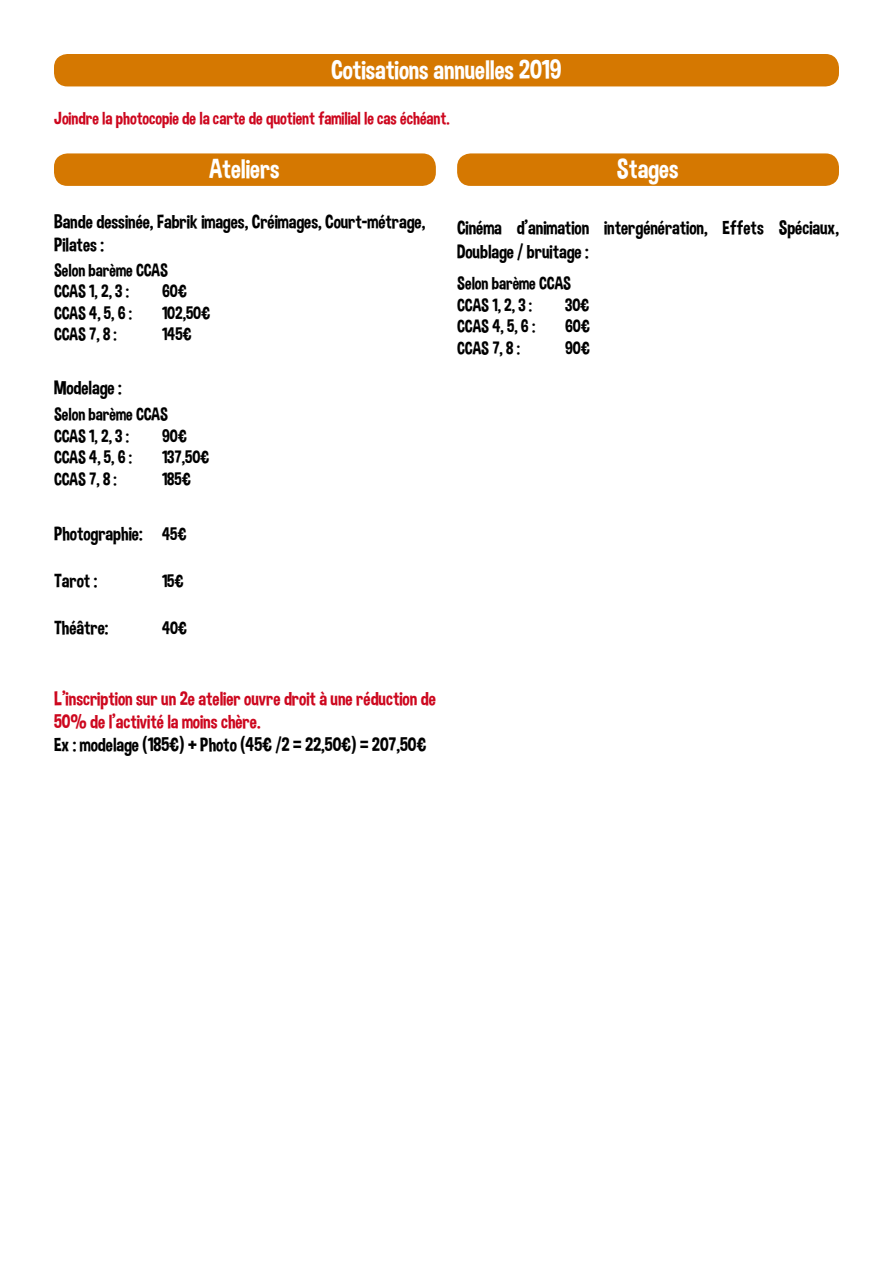
<style>
.page{position:relative;width:893px;height:1263px;background:#fff}
.page>*{position:absolute;margin:0;border:0;box-sizing:border-box;transform-origin:0 0}
.t1{font:27px "Dimbo";color:#fff}
.t2{font:19.5px/23.4px "Dimbo";color:#000}
.t3{font:19.5px/23.4px "Dimbo";color:#cd071e}
.t4{font:18px/21.6px "Dimbo";color:#000}
.t5{font:18px "Dimbo";color:#cd071e}
.s1{font-size:18px}
</style>
<div class="page">
<div style="left:54px;top:153px;width:382px;height:33px;background:#d57801;border-radius:14px"></div>
<div style="left:54px;top:54px;width:785px;height:32px;background:#d57801;border-radius:14px"></div>
<div style="left:457px;top:153px;width:382px;height:33px;background:#d57801;border-radius:14px"></div>
<h1 class="t1" style="left:331px;top:53px;width:232px">Cotisations annuelles 2019</h1>
<p class="t5" style="left:54px;top:107px;width:397px">Joindre la photocopie de la carte de quotient familial le cas échéant.</p>
<h1 class="t1" style="left:210px;top:153px;width:71px">Ateliers</h1>
<p class="t2" style="left:54px;top:210px;width:373px">Bande dessinée, Fabrik images, Créimages, Court-métrage,<br>Pilates :</p>
<p class="t4" style="left:54px;top:259px;width:115px">Selon barème CCAS<br>CCAS 1, 2, 3 :</p>
<p class="t4" style="left:162px;top:280px;width:26px">60€</p>
<p class="t4" style="left:54px;top:302px;width:80px">CCAS 4, 5, 6 :</p>
<p class="t4" style="left:162px;top:302px;width:50px">102,50€</p>
<p class="t4" style="left:54px;top:324px;width:64px">CCAS 7, 8 :</p>
<p class="t4" style="left:162px;top:324px;width:31px">145€</p>
<p class="t2" style="left:54px;top:376px;width:69px">Modelage :</p>
<p class="t4" style="left:54px;top:403px;width:115px">Selon barème CCAS<br>CCAS 1, 2, 3 :</p>
<p class="t4" style="left:162px;top:425px;width:26px">90€</p>
<p class="t4" style="left:54px;top:447px;width:80px">CCAS 4, 5, 6 :</p>
<p class="t4" style="left:162px;top:447px;width:49px">137,50€</p>
<p class="t4" style="left:54px;top:468px;width:64px">CCAS 7, 8 :</p>
<p class="t4" style="left:162px;top:468px;width:30px">185€</p>
<h1 class="t1" style="left:617px;top:153px;width:63px">Stages</h1>
<p class="t2" style="left:457px;top:216px;width:383px">Cinéma d’animation intergénération, Effets Spéciaux,<br>Doublage / bruitage :</p>
<p class="t4" style="left:457px;top:272px;width:115px">Selon barème CCAS<br>CCAS 1, 2, 3 :</p>
<p class="t4" style="left:565px;top:294px;width:26px">30€</p>
<p class="t4" style="left:457px;top:316px;width:80px">CCAS 4, 5, 6 :</p>
<p class="t4" style="left:565px;top:316px;width:26px">60€</p>
<p class="t4" style="left:457px;top:337px;width:64px">CCAS 7, 8 :</p>
<p class="t4" style="left:565px;top:337px;width:26px">90€</p>
<p class="t2" style="left:54px;top:522px;width:134px">Photographie: <span class="s1">45€</span></p>
<p class="t2" style="left:54px;top:569px;width:45px">Tarot :</p>
<p class="t4" style="left:162px;top:570px;width:23px">15€</p>
<p class="t2" style="left:54px;top:616px;width:56px">Théâtre:</p>
<p class="t4" style="left:162px;top:618px;width:27px">40€</p>
<p class="t3" style="left:54px;top:686px;width:383px">L’inscription sur un 2e atelier ouvre droit à une réduction de<br>50% de l’activité la moins chère.</p>
<p class="t2" style="left:54px;top:733px;width:374px">Ex : modelage (185€) + Photo (45€ /2 = 22,50€) = 207,50€</p>
</div>
